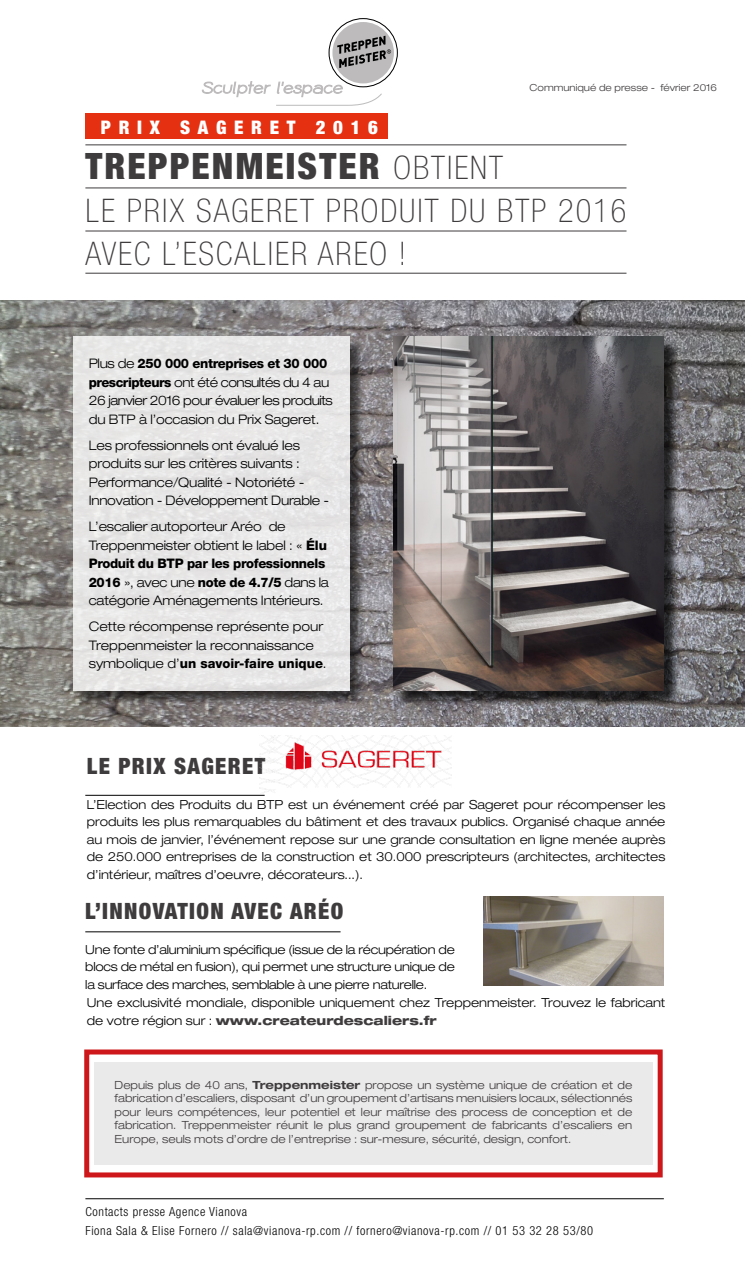
<style>
.page{position:relative;width:745px;height:1276px;background:#fff}
.page>*{position:absolute;margin:0;border:0;box-sizing:border-box;transform-origin:0 0}
.t1{font:900 condensed 36.38px "Helvetica Neue LT Std";letter-spacing:.06em;color:#3f3c3d}
.t2{font:100 condensed 32.5px/42.9px "Helvetica Neue LT Std";letter-spacing:.06em;color:#3f3c3d}
.t3{font:900 condensed 22.5px "Helvetica Neue LT Std";letter-spacing:.06em;color:#3f3c3d}
.t4{font:900 condensed 18.75px "Helvetica Neue LT Std";letter-spacing:.41em;color:#fff}
.t5{font:300 expanded 13.12px/18.4px "Helvetica Neue LT Std";letter-spacing:-.01em;color:#000}
.t6{font:800 13.12px/18.4px "Helvetica Neue LT Std";letter-spacing:-.025em;color:#000}
.t7{font:300 expanded 13.12px "Helvetica Neue LT Std";letter-spacing:-.035em;color:#000}
.t8{font:300 expanded 12.5px/17.5px "Helvetica Neue LT Std";color:#000;text-align:justify}
.t9{font:300 condensed 12.5px "Helvetica Neue LT Std";letter-spacing:.05em;color:#000}
.t10{font:300 expanded 11.25px/13.5px "Helvetica Neue LT Std";color:#3f3c3d;text-align:justify}
.t11{font:300 expanded 9.75px "Helvetica Neue LT Std";color:#3f3c3d}
.s1{font-weight:100;font-size:32.5px}
.s2{font-weight:300;font-stretch:expanded}
.s3{font-weight:800;font-stretch:normal}
.s4{font-weight:800;color:#3f3c3d}
.s5{font-weight:700}
</style>
<div class="page">
<div style="left:84px;top:1049px;width:578px;height:128px;border:5px solid #cd171a"></div>
<img style="left:0;top:301px;width:744px;height:425px">
<div style="left:75px;top:338px;width:290px;height:369px;background:#000;opacity:.75"></div>
<div style="left:73px;top:336px;width:276px;height:354px;background:#e7e6e6"></div>
<hr style="left:85px;top:144px;width:541px;height:1px;background:#3f3c3d">
<hr style="left:85px;top:273px;width:541px;height:1px;background:#3f3c3d">
<hr style="left:85px;top:188px;width:541px;height:1px;background:#3f3c3d">
<hr style="left:85px;top:231px;width:541px;height:1px;background:#3f3c3d">
<hr style="left:85px;top:1198px;width:578px;height:1px;background:#000">
<div style="left:94px;top:1062px;width:558px;height:103px;background:#ebeaeb"></div>
<svg style="left:202px;top:81px;width:180px;height:25px"></svg>
<svg style="left:329px;top:19px;width:68px;height:68px"></svg>
<div style="left:328px;top:18px;width:69px;height:69px;border:1px solid #000;border-radius:50%"></div>
<div style="left:332px;top:22px;width:61px;height:61px;background:#bdbbbb;border-radius:50%"></div>
<svg style="left:337px;top:36px;width:54px;height:32px"></svg>
<div style="left:85px;top:113px;width:303px;height:26px;background:#e53012"></div>
<img style="left:483px;top:896px;width:180px;height:89px">
<hr style="left:85px;top:931px;width:255px;height:1px;background:#000">
<hr style="left:85px;top:795px;width:179px;height:1px;background:#000">
<img style="left:259px;top:736px;width:192px;height:57px">
<div style="left:395px;top:338px;width:284px;height:369px;background:#000;opacity:.75"></div>
<img style="left:393px;top:336px;width:270px;height:354px">
<p class="t4" style="left:101px;top:115px;width:278px">PRIX SAGERET 2016</p>
<p class="t11" style="left:529px;top:82px;width:189px">Communiqué de presse - février 2016</p>
<p class="t1" style="left:85px;top:144px;width:419px">TREPPENMEISTER <span class="s1">OBTIENT</span></p>
<p class="t2" style="left:85px;top:189px;width:542px">LE PRIX SAGERET PRODUIT DU BTP 2016<br>AVEC L’ESCALIER AREO !</p>
<p class="t6" style="left:89px;top:354px;width:242px"><span class="s2">Plus de</span> 250 000 entreprises et 30 000 prescripteurs <span class="s2">ont été consultés du 4 au</span></p>
<p class="t7" style="left:89px;top:393px;width:245px">26 janvier 2016 pour évaluer les produits</p>
<p class="t5" style="left:89px;top:409px;width:232px">du BTP à l’occasion du Prix Sageret.</p>
<p class="t5" style="left:89px;top:436px;width:212px">Les professionnels ont évalué les</p>
<p class="t5" style="left:89px;top:454px;width:212px">produits sur les critères suivants :</p>
<p class="t5" style="left:89px;top:473px;width:242px">Performance/Qualité - Notoriété -<br>Innovation - Développement Durable -</p>
<p class="t5" style="left:89px;top:517px;width:241px">L’escalier autoporteur Aréo de Treppenmeister obtient le label : « <span class="s3">Élu Produit du BTP par les professionnels 2016</span> », avec une <span class="s3">note de 4.7/5</span> dans la catégorie Aménagements Intérieurs.</p>
<p class="t5" style="left:89px;top:617px;width:239px">Cette récompense représente pour<br>Treppenmeister la reconnaissance symbolique d’<span class="s3">un savoir-faire unique</span>.</p>
<p class="t3" style="left:87px;top:752px;width:180px">LE PRIX SAGERET</p>
<p class="t8" style="left:87px;top:795px;width:579px">L’Election des Produits du BTP est un événement créé par Sageret pour récompenser les produits les plus remarquables du bâtiment et des travaux publics. Organisé chaque année au mois de janvier, l’événement repose sur une grande consultation en ligne menée auprès de 250.000 entreprises de la construction et 30.000 prescripteurs (architectes, architectes d’intérieur, maîtres d’oeuvre, décorateurs...).</p>
<p class="t3" style="left:85px;top:897px;width:259px">L’INNOVATION AVEC ARÉO</p>
<p class="t8" style="left:85px;top:940px;width:371px">Une fonte d’aluminium spécifique (issue de la récupération de blocs de métal en fusion), qui permet une structure unique de la surface des marches, semblable à une pierre naturelle.</p>
<p class="t8" style="left:87px;top:994px;width:579px">Une exclusivité mondiale, disponible uniquement chez Treppenmeister. Trouvez le fabricant de votre région sur : <span class="s4">www.createurdescaliers.fr</span></p>
<p class="t10" style="left:114px;top:1077px;width:519px">Depuis plus de 40 ans, <span class="s5">Treppenmeister</span> propose un système unique de création et de fabrication d’escaliers, disposant d’un groupement d’artisans menuisiers locaux, sélectionnés pour leurs compétences, leur potentiel et leur maîtrise des process de conception et de fabrication. Treppenmeister réunit le plus grand groupement de fabricants d’escaliers en Europe, seuls mots d’ordre de l’entreprise : sur-mesure, sécurité, design, confort.</p>
<p class="t9" style="left:85px;top:1204px;width:163px">Contacts presse Agence Vianova</p>
<p class="t9" style="left:85px;top:1223px;width:509px">Fiona Sala &amp; Elise Fornero // sala@vianova-rp.com // fornero@vianova-rp.com // 01 53 32 28 53/80</p>
</div>
